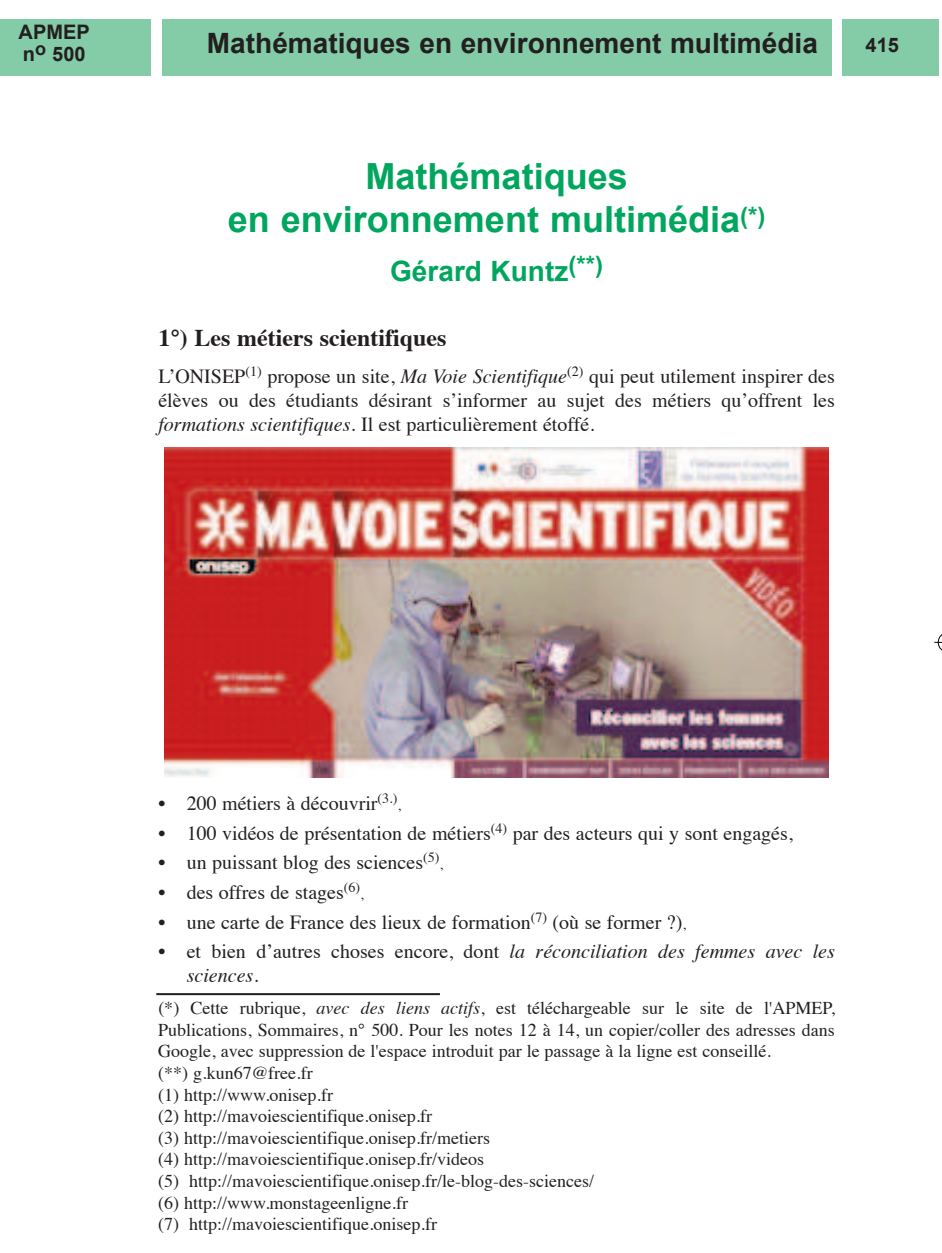
<style>
.page{position:relative;width:942px;height:1253px;background:#fff}
.page>*{position:absolute;margin:0;border:0;box-sizing:border-box;transform-origin:0 0}
.t1{font:700 36px/43.2px "Arial";color:#00a65e;text-align:center}
.t2{font:700 28px "Arial";color:#231f20}
.t3{font:700 28px "Arial";color:#00a65e}
.t4{font:700 24px "Times";color:#231f20}
.t5{font:20px/24px "Times";color:#231f20;text-align:justify}
.t6{font:italic 20px/24px "Times";color:#231f20}
.t7{font:700 20px/22.4px "Arial";color:#231f20}
.t8{font:18px/21.6px "Times";color:#231f20}
.t9{font:14px "Times";color:#231f20}
.s1{font-style:italic}
.s2{font-size:14px}
.s3{font-style:normal}
</style>
<div class="page">
<img style="left:165px;top:448px;width:663px;height:330px">
<div style="left:162px;top:19px;width:669px;height:56px;background:#84cba7"></div>
<div style="left:842px;top:19px;width:97px;height:56px;background:#84cba7"></div>
<div style="left:0;top:19px;width:151px;height:56px;background:#84cba7"></div>
<hr style="left:156px;top:993px;width:284px;height:2px;background:#231f20">
<hr style="left:941px;top:614px;width:1px;height:56px;background:#000">
<svg style="left:934px;top:631px;width:8px;height:22px"></svg>
<p class="t7" style="left:19px;top:22px;width:73px">APMEP n<sup>o</sup> 500</p>
<h2 class="t2" style="left:207px;top:33px;width:612px">Mathématiques en environnement multimédia</h2>
<p class="t7" style="left:865px;top:36px;width:35px">415</p>
<h1 class="t1" style="left:228px;top:158px;width:539px">Mathématiques<br>en environnement multimédia<sup>(*)</sup></h1>
<h2 class="t3" style="left:390px;top:260px;width:214px">Gérard Kuntz<sup>(**)</sup></h2>
<h3 class="t4" style="left:158px;top:328px;width:289px">1°) Les métiers scientifiques</h3>
<p class="t5" style="left:158px;top:366px;width:678px">L’ONISEP<sup>(1)</sup> propose un site, <span class="s1">Ma Voie Scientifique</span><sup>(2)</sup> qui peut utilement inspirer des élèves ou des étudiants désirant s’informer au sujet des métiers qu’offrent les <span class="s1">formations scientifiques</span>. Il est particulièrement étoffé.</p>
<p class="t5" style="left:158px;top:793px;width:241px">• 200 métiers à découvrir<sup>(3.)</sup></p>
<p class="t9" style="left:397px;top:800px;width:5px">,</p>
<p class="t5" style="left:158px;top:822px;width:636px">• 100 vidéos de présentation de métiers<sup>(4)</sup> par des acteurs qui y sont engagés,</p>
<p class="t5" style="left:158px;top:852px;width:283px">• un puissant blog des sciences<sup>(5)</sup></p>
<p class="t9" style="left:439px;top:859px;width:5px">,</p>
<p class="t5" style="left:158px;top:882px;width:203px">• des offres de stages<sup>(6)</sup></p>
<p class="t9" style="left:360px;top:889px;width:5px">,</p>
<p class="t5" style="left:158px;top:912px;width:529px">• une carte de France des lieux de formation<sup>(7)</sup> (où se former ?)<span class="s2">,</span></p>
<p class="t6" style="left:187px;top:941px;width:649px;text-indent:-28px"><span class="s3">• et bien d’autres choses encore, dont</span> la réconciliation des femmes avec les sciences<span class="s3">.</span></p>
<p class="t8" style="left:158px;top:999px;width:678px">(*) Cette rubrique, <span class="s1">avec des liens actifs</span>, est téléchargeable sur le site de l'APMEP, Publications, Sommaires, n° 500. Pour les notes 12 à 14, un copier/coller des adresses dans Google, avec suppression de l'espace introduit par le passage à la ligne est conseillé.<br>(**) g.kun67@free.fr<br>(1) http://www.onisep.fr<br>(2) http://mavoiescientifique.onisep.fr<br>(3) http://mavoiescientifique.onisep.fr/metiers<br>(4) http://mavoiescientifique.onisep.fr/videos<br>(5) http://mavoiescientifique.onisep.fr/le-blog-des-sciences/<br>(6) http://www.monstageenligne.fr<br>(7) http://mavoiescientifique.onisep.fr</p>
</div>
